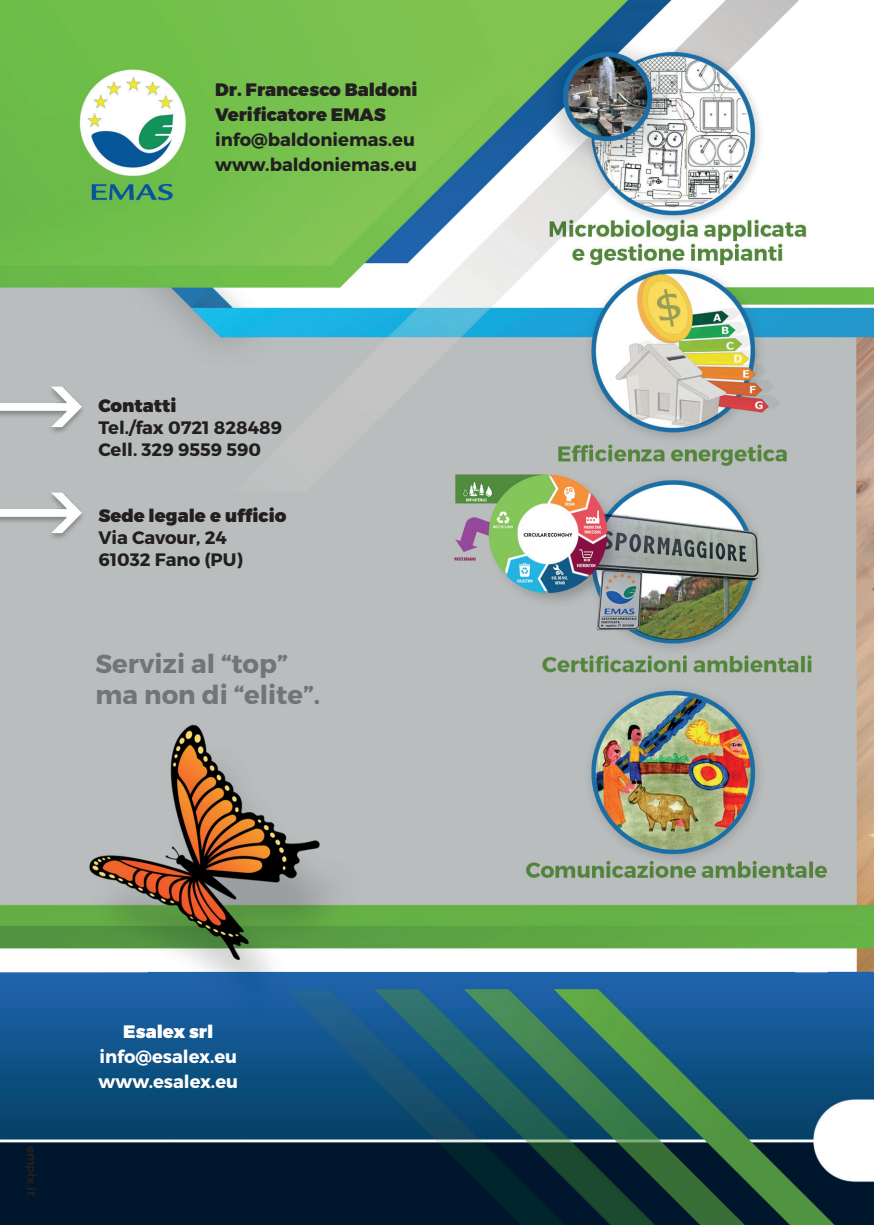
<style>
.page{position:relative;width:874px;height:1225px;background:#fff}
.page>*{position:absolute;margin:0;border:0;box-sizing:border-box;transform-origin:0 0}
.t1{font:700 26px/31.2px "Montserrat";color:#727477}
.t2{font:700 18px/22px "Montserrat";color:#231f20}
.t3{font:900 18px/25px "Montserrat";color:#231f20}
.t4{font:700 18px/25px "Montserrat";color:#fff}
.t5{font:900 18px "Montserrat";color:#fff}
.t6{font:700 12px "Montserrat";color:#231f20}
</style>
<div class="page">
<img style="left:0;top:0;width:873px;height:1225px">
<img style="left:0;top:492px;width:85px;height:48px">
<img style="left:0;top:386px;width:85px;height:48px">
<p class="t3" style="left:215px;top:78px;width:204px">Dr. Francesco Baldoni<br>Verificatore EMAS</p>
<p class="t2" style="left:215px;top:128px;width:203px;line-height:25px">info@baldoniemas.eu www.baldoniemas.eu</p>
<p class="t3" style="left:98px;top:393px;width:80px">Contatti</p>
<p class="t2" style="left:98px;top:416px;width:185px">Tel./fax 0721 828489<br>Cell. 329 9559 590</p>
<p class="t3" style="left:98px;top:503px;width:189px">Sede legale e ufficio</p>
<p class="t2" style="left:98px;top:526px;width:146px">Via Cavour, 24<br>61032 Fano (PU)</p>
<h1 class="t1" style="left:95px;top:648px;width:226px">Servizi al “top” ma non di “elite”.</h1>
<p class="t6" style="left:39px;top:1145px;width:52px;rotate:90deg">empix.it</p>
<p class="t5" style="left:123px;top:1020px;width:92px">Esalex srl</p>
<p class="t4" style="left:98px;top:1044px;width:141px">info@esalex.eu www.esalex.eu</p>
</div>
